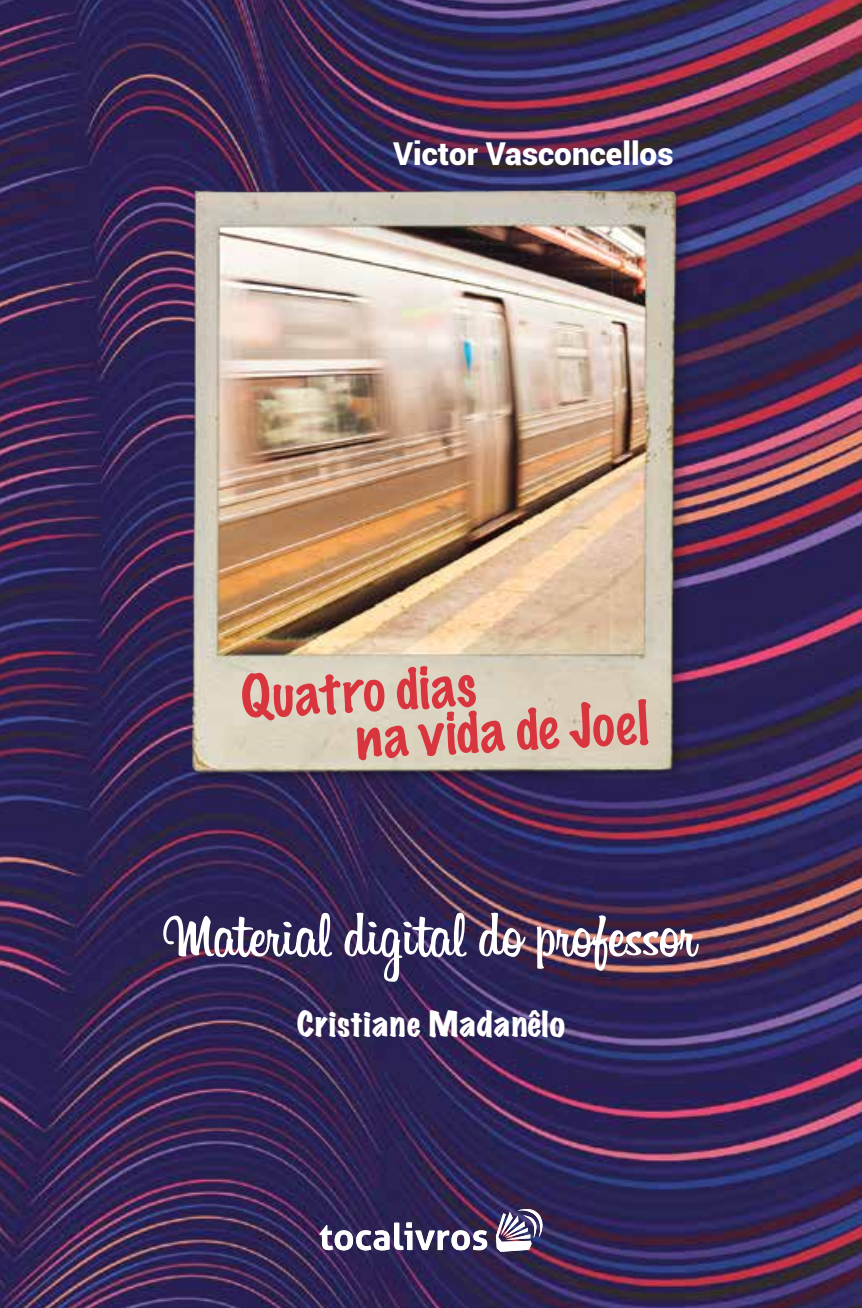
<style>
.page{position:relative;width:862px;height:1308px;background:#fff}
.page>*{position:absolute;margin:0;border:0;box-sizing:border-box;transform-origin:0 0}
.t1{font:63px "Billabong";color:#fff}
.t2{font:100 54px/46.8px "Marker Felt";color:#d9353f}
.t3{font:900 31.5px "Roboto";color:#fff}
.t4{font:expanded 31.5px "Marker Felt";letter-spacing:.03em;color:#fff}
</style>
<div class="page">
<img style="left:0;top:0;width:861px;height:1307px">
<img style="left:171px;top:182px;width:519px;height:599px">
<svg style="left:319px;top:1222px;width:168px;height:28px"></svg>
<svg style="left:495px;top:1208px;width:47px;height:43px"></svg>
<p class="t3" style="left:393px;top:132px;width:282px">Victor Vasconcellos</p>
<p class="t2" style="left:351px;top:666px;width:295px;text-indent:-113px;rotate:-3deg">Quatro dias<br>na vida de Joel</p>
<p class="t1" style="left:166px;top:896px;width:531px">Material digital do professor</p>
<p class="t4" style="left:297px;top:999px;width:269px">Cristiane Madanêlo</p>
</div>
